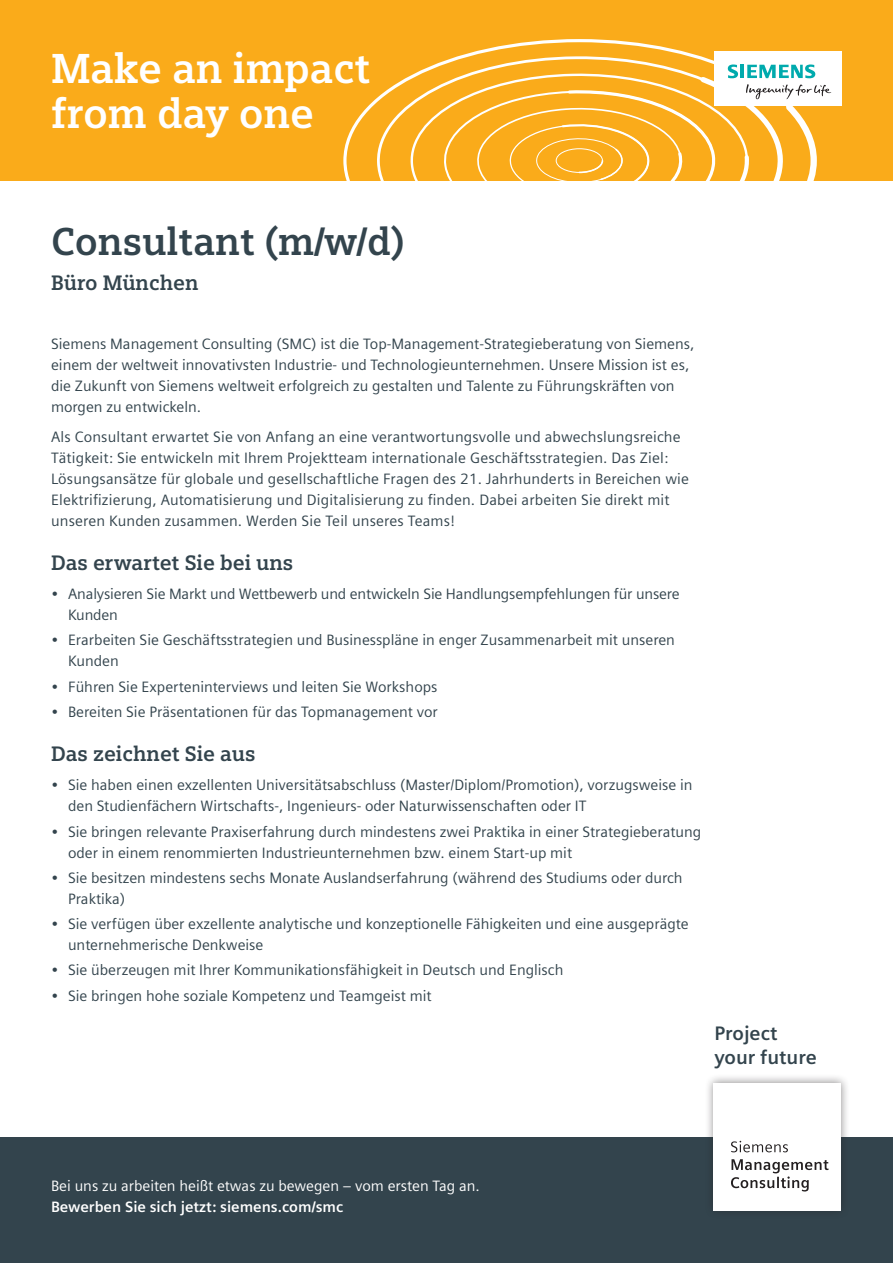
<style>
.page{position:relative;width:893px;height:1263px;background:#fff}
.page>*{position:absolute;margin:0;border:0;box-sizing:border-box;transform-origin:0 0}
.t1{font:700 42px/45px "Siemens Slab";letter-spacing:-.005em;color:#fff}
.t2{font:700 39px "Siemens Slab";letter-spacing:-.005em;color:#33444d}
.Subheading{font:700 21px "Siemens Slab";letter-spacing:-.005em;color:#33444d}
.t3{font:700 19.5px/24px "Siemens Sans";color:#33444d}
.Body{font:15px/21px "Siemens Sans";color:#33444d}
.t4{font:15px/21px "Siemens Sans";color:#fff}
.s1{font-weight:700}
</style>
<div class="page">
<div style="left:0;top:1138px;width:893px;height:125px;background:#33444d"></div>
<div style="left:0;top:0;width:893px;height:180px;background:#faab1a"></div>
<svg style="left:343px;top:39px;width:371px;height:141px"></svg>
<div style="left:714px;top:51px;width:128px;height:54px;background:#fff"></div>
<svg style="left:406px;top:64px;width:425px;height:116px"></svg>
<div style="left:705px;top:1074px;width:145px;height:145px;background:#231f20;opacity:.5"></div>
<div style="left:713px;top:1083px;width:128px;height:127px;background:#fff"></div>
<svg style="left:731px;top:1159px;width:98px;height:32px"></svg>
<svg style="left:731px;top:1141px;width:57px;height:11px"></svg>
<p class="t1" style="left:51px;top:46px;width:321px">Make an impact from day one</p>
<p class="t2" style="left:51px;top:218px;width:355px">Consultant (m/w/d)</p>
<p class="Subheading" style="left:51px;top:270px;width:149px">Büro München</p>
<p class="Body" style="left:51px;top:333px;width:645px">Siemens Management Consulting (SMC) ist die Top-Management-Strategieberatung von Siemens, einem der weltweit innovativsten Industrie- und Technologieunternehmen. Unsere Mission ist es, die Zukunft von Siemens weltweit erfolgreich zu gestalten und Talente zu Führungskräften von morgen zu entwickeln.</p>
<p class="Body" style="left:51px;top:426px;width:640px">Als Consultant erwartet Sie von Anfang an eine verantwortungsvolle und abwechslungsreiche Tätigkeit: Sie entwickeln mit Ihrem Projektteam internationale Geschäftsstrategien. Das Ziel:<br>Lösungsansätze für globale und gesellschaftliche Fragen des 21. Jahrhunderts in Bereichen wie Elektrifizierung, Automatisierung und Digitalisierung zu finden. Dabei arbeiten Sie direkt mit unseren Kunden zusammen. Werden Sie Teil unseres Teams!</p>
<p class="Subheading" style="left:51px;top:550px;width:244px">Das erwartet Sie bei uns</p>
<p class="Body" style="left:68px;top:583px;width:613px;text-indent:-17px">• Analysieren Sie Markt und Wettbewerb und entwickeln Sie Handlungsempfehlungen für unsere<br>Kunden</p>
<p class="Body" style="left:68px;top:630px;width:608px;text-indent:-17px">• Erarbeiten Sie Geschäftsstrategien und Businesspläne in enger Zusammenarbeit mit unseren<br>Kunden</p>
<p class="Body" style="left:51px;top:676px;width:388px">• Führen Sie Experteninterviews und leiten Sie Workshops</p>
<p class="Body" style="left:51px;top:701px;width:388px">• Bereiten Sie Präsentationen für das Topmanagement vor</p>
<p class="Subheading" style="left:51px;top:741px;width:206px">Das zeichnet Sie aus</p>
<p class="Body" style="left:68px;top:775px;width:626px;text-indent:-17px">• Sie haben einen exzellenten Universitätsabschluss (Master/Diplom/Promotion), vorzugsweise in den Studienfächern Wirtschafts-, Ingenieurs- oder Naturwissenschaften oder IT</p>
<p class="Body" style="left:68px;top:821px;width:635px;text-indent:-17px">• Sie bringen relevante Praxiserfahrung durch mindestens zwei Praktika in einer Strategieberatung oder in einem renommierten Industrieunternehmen bzw. einem Start-up mit</p>
<p class="Body" style="left:68px;top:867px;width:616px;text-indent:-17px">• Sie besitzen mindestens sechs Monate Auslandserfahrung (während des Studiums oder durch<br>Praktika)</p>
<p class="Body" style="left:68px;top:914px;width:622px;text-indent:-17px">• Sie verfügen über exzellente analytische und konzeptionelle Fähigkeiten und eine ausgeprägte unternehmerische Denkweise</p>
<p class="Body" style="left:51px;top:960px;width:514px">• Sie überzeugen mit Ihrer Kommunikationsfähigkeit in Deutsch und Englisch</p>
<p class="Body" style="left:51px;top:985px;width:382px">• Sie bringen hohe soziale Kompetenz und Teamgeist mit</p>
<p class="t3" style="left:714px;top:1022px;width:104px">Project your future</p>
<p class="t4" style="left:51px;top:1175px;width:430px">Bei uns zu arbeiten heißt etwas zu bewegen – vom ersten Tag an.<br><span class="s1">Bewerben Sie sich jetzt: siemens.com/smc</span></p>
</div>
